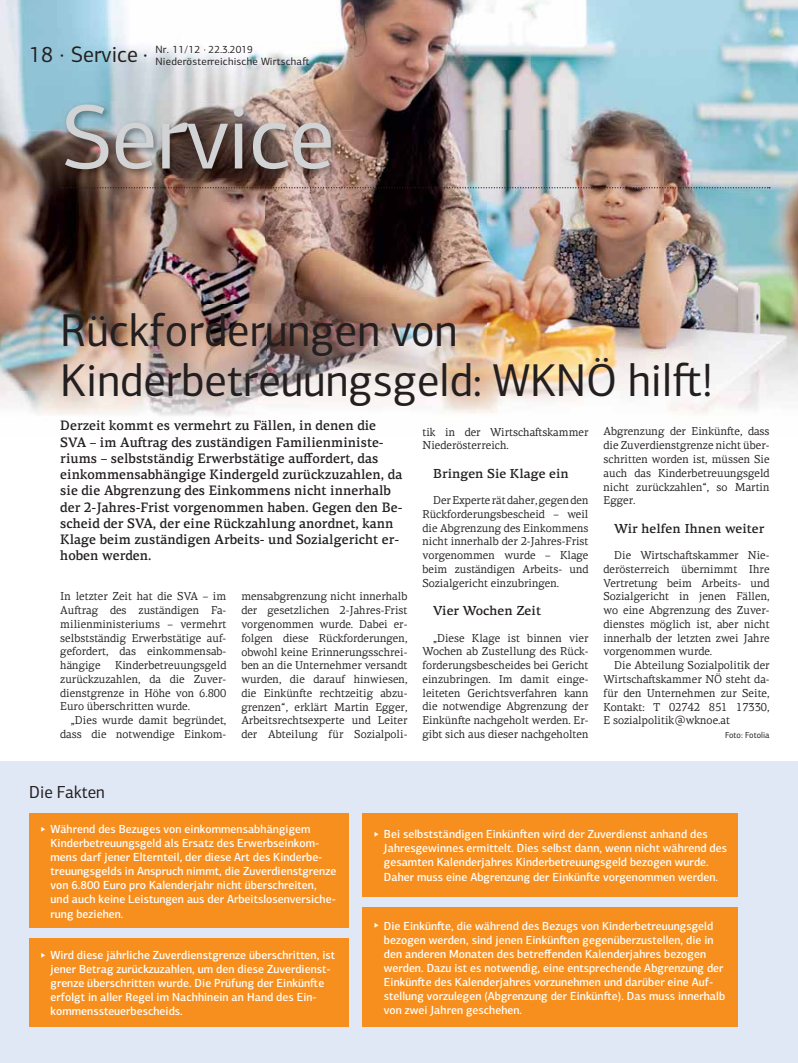
<style>
.page{position:relative;width:798px;height:1063px;background:#fff}
.page>*{position:absolute;margin:0;border:0;box-sizing:border-box;transform-origin:0 0}
.t1{font:91.88px "PF Centro Sans Pro";color:#d1d3d4}
.t2{font:46.25px/50px "PF Centro Sans Pro";color:#231f20;scale:.96 1}
.t3{font:22.5px "PF Centro Sans Pro";color:#231f20;scale:.96 1}
.t4{font:17.5px "PF Centro Sans Pro";color:#231f20;scale:.96 1}
.t5{font:500 13.75px/16.2px "PF Centro Serif Pro";color:#231f20;scale:.96 1}
.t6{font:500 13.12px "PF Centro Serif Pro";color:#231f20}
.t7{font:500 11.75px/14.1px "PF Centro Sans Pro";letter-spacing:.005em;color:#fff;scale:.96 1}
.t8{font:11.5px/13.8px "PF Centro Serif Pro";color:#231f20;text-align:justify;scale:.96 1}
.t9{font:10.62px/11.9px "PF Centro Sans Pro";letter-spacing:.02em;color:#231f20}
.t10{font:8.75px "PF Centro Sans Pro";color:#231f20;scale:.96 1}
.s1{font-size:22.5px}
</style>
<div class="page">
<img style="left:0;top:0;width:709px;height:130px">
<img style="left:709px;top:0;width:88px;height:412px">
<img style="left:0;top:130px;width:88px;height:285px">
<img style="left:310px;top:130px;width:399px;height:284px">
<img style="left:88px;top:178px;width:222px;height:238px">
<img style="left:94px;top:47px;width:1px;height:15px">
<img style="left:62px;top:47px;width:32px;height:15px">
<img style="left:102px;top:43px;width:44px;height:8px">
<img style="left:150px;top:43px;width:48px;height:8px">
<img style="left:173px;top:55px;width:82px;height:7px">
<img style="left:102px;top:55px;width:71px;height:7px">
<div style="left:0;top:761px;width:797px;height:302px;background:#e0e7f5"></div>
<div style="left:29px;top:813px;width:319px;height:115px;background:#f78f1e"></div>
<div style="left:362px;top:813px;width:375px;height:84px;background:#f78f1e"></div>
<div style="left:29px;top:939px;width:319px;height:88px;background:#f78f1e"></div>
<div style="left:362px;top:908px;width:375px;height:119px;background:#f78f1e"></div>
<svg style="left:61px;top:187px;width:708px;height:1px"></svg>
<img style="left:62px;top:101px;width:277px;height:77px">
<h3 class="t3" style="left:60px;top:46px;width:38px">18 ·</h3>
<p class="t9" style="left:102px;top:42px;width:155px">Nr. 11/12 · 22.3.2019<br>Niederösterreichische Wirtscha-</p>
<p class="t9" style="left:155px;top:44px;width:155px;text-indent:-126px"><span class="s1">18 · Service ·</span> Nr. 11/12 · 22.3.2019<br>Niederösterreichische Wirtscha-</p>
<h1 class="t1" style="left:60px;top:103px;width:276px">Service</h1>
<h2 class="t2" style="left:60px;top:311px;width:680px">Rückforderungen von<br>Kinderbetreuungsgeld: WKNÖ hil-!</h2>
<p class="t5" style="left:60px;top:419px;width:358px">Derzeit kommt es vermehrt zu Fällen, in denen die SVA – im Au-rag des zuständigen Familienministe&shy;riums – selbstständig Erwerbstätige auffordert, das einkommensabhängige Kindergeld zurückzuzahlen, da sie die Abgrenzung des Einkommens nicht innerhalb der 2-Jahres-Frist vorgenommen haben. Gegen den Be&shy;scheid der SVA, der eine Rückzahlung anordnet, kann Klage beim zuständigen Arbeits- und Sozialgericht er&shy;hoben werden.</p>
<p class="t8" style="left:60px;top:591px;width:174px">In letzter Zeit hat die SVA – im Au-rag des zuständigen Fa&shy;milienministeriums – vermehrt selbstständig Erwerbstätige auf&shy;gefordert, das einkommensab&shy;hängige</p>
<p class="t8" style="left:603px;top:426px;width:174px">Abgrenzung der Einkün-e, dass die Zuverdienstgrenze nicht über&shy;schritten worden ist, müssen Sie auch das Kinderbetreuungsgeld nicht zurückzahlen“, so Martin Egger.</p>
<p class="t6" style="left:614px;top:524px;width:152px">Wir helfen Ihnen weiter</p>
<p class="t8" style="left:603px;top:550px;width:174px;text-indent:11px">Die Wirtscha-skammer Nie&shy;derösterreich übernimmt Ihre Vertretung beim Arbeits- und Sozialgericht in jenen Fällen, wo eine Abgrenzung des Zuver&shy;dienstes möglich ist, aber nicht innerhalb der letzten zwei Jahre vorgenommen wurde.</p>
<p class="t8" style="left:603px;top:660px;width:174px;text-indent:11px">Die Abteilung Sozialpolitik der Wirtscha-skammer NÖ steht da&shy;für den Unternehmen zur Seite, Kontakt: T 02742 851 17330, E sozialpolitik@wknoe.at</p>
<p class="t10" style="left:724px;top:732px;width:48px">Foto: Fotolia</p>
<p class="t8" style="left:422px;top:426px;width:174px">tik in der Wirtscha-skammer<br>Niederösterreich.</p>
<p class="t6" style="left:433px;top:469px;width:137px">Bringen Sie Klage ein</p>
<p class="t8" style="left:422px;top:495px;width:174px;text-indent:11px">Der Experte rät daher, gegen den Rückforderungsbescheid – weil die Abgrenzung des Einkommens nicht innerhalb der 2-Jahres-Frist vorgenommen wurde – Klage beim zuständigen Arbeits- und Sozialgericht einzubringen.</p>
<p class="t6" style="left:433px;top:606px;width:109px">Vier Wochen Zeit</p>
<p class="t8" style="left:422px;top:632px;width:174px;text-indent:11px">„Diese Klage ist binnen vier Wochen ab Zustellung des Rück&shy;forderungsbescheides bei Gericht einzubringen. Im damit einge&shy;leiteten Gerichtsverfahren kann die notwendige Abgrenzung der Einkün-e nachgeholt werden. Er&shy;gibt sich aus dieser nachgeholten</p>
<p class="t8" style="left:241px;top:591px;width:174px">mensabgrenzung nicht innerhalb der gesetzlichen 2-Jahres-Frist vorgenommen wurde. Dabei er&shy;folgen diese Rückforderungen, obwohl keine Erinnerungsschrei&shy;ben an die Unternehmer versandt wurden, die darauf hinwiesen, die Einkün-e rechtzeitig abzu&shy;grenzen“, erklärt Martin Egger, Arbeitsrechtsexperte und Leiter der Abteilung für Sozialpoli-</p>
<p class="t8" style="left:60px;top:660px;width:174px;text-indent:55px">Kinderbetreuungsgeld zurückzuzahlen, da die Zuver&shy;dienstgrenze in Höhe von 6.800<br>Euro überschritten wurde.</p>
<p class="t8" style="left:60px;top:715px;width:174px;text-align:right">„Dies wurde damit begründet, dass die notwendige Einkom-</p>
<h3 class="t4" style="left:29px;top:785px;width:80px">Die Fakten</h3>
<p class="t7" style="left:50px;top:823px;width:299px">Während des Bezuges von einkommensabhängigem Kinderbetreuungsgeld als Ersatz des Erwerbseinkom&shy;mens darf jener Elternteil, der diese Art des Kinderbe&shy;treuungsgelds in Anspruch nimmt, die Zuverdienstgrenze von 6.800 Euro pro Kalenderjahr nicht überschreiten, und auch keine Leistungen aus der Arbeitslosenversiche&shy;rung beziehen.</p>
<p class="t7" style="left:384px;top:828px;width:359px">Bei selbstständigen Einkün-en wird der Zuverdienst anhand des Jahresgewinnes ermittelt. Dies selbst dann, wenn nicht während des gesamten Kalenderjahres Kinderbetreuungsgeld bezogen wurde.<br>Daher muss eine Abgrenzung der Einkün-e vorgenommen werden.</p>
<p class="t7" style="left:50px;top:949px;width:298px">Wird diese jährliche Zuverdienstgrenze überschritten, ist jener Betrag zurückzuzahlen, um den diese Zuverdienst&shy;grenze überschritten wurde. Die Prüfung der Einkün-e erfolgt in aller Regel im Nachhinein an Hand des Ein&shy;kommenssteuerbescheids.</p>
<p class="t7" style="left:384px;top:920px;width:357px">Die Einkün-e, die während des Bezugs von Kinderbetreuungsgeld bezogen werden, sind jenen Einkün-en gegenüberzustellen, die in den anderen Monaten des betreffenden Kalenderjahres bezogen werden. Dazu ist es notwendig, eine entsprechende Abgrenzung der Einkün-e des Kalenderjahres vorzunehmen und darüber eine Auf&shy;stellung vorzulegen (Abgrenzung der Einkün-e). Das muss innerhalb von zwei Jahren geschehen.</p>
</div>
